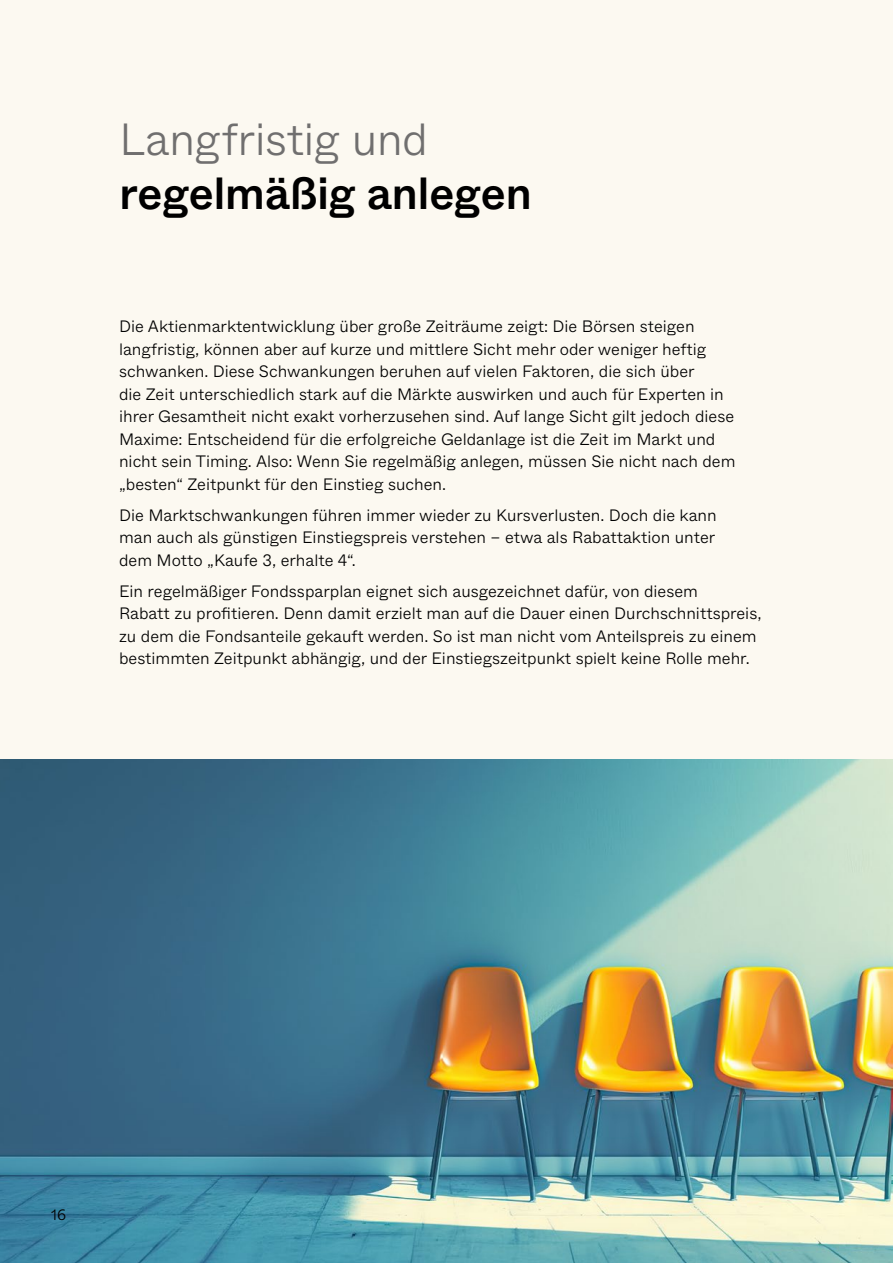
<style>
.page{position:relative;width:893px;height:1263px;background:#fcf9f1}
.page>*{position:absolute;margin:0;border:0;box-sizing:border-box;transform-origin:0 0}
.t1{font:500 45px "ABC Whyte";letter-spacing:-.01em;color:#000}
.t2{font:300 45px "ABC Whyte";letter-spacing:-.01em;color:#706f6f}
.t3{font:300 16.5px/22.5px "ABC Whyte";color:#000}
.t4{font:300 15px "ABC Whyte";color:#000}
</style>
<div class="page">
<img style="left:0;top:759px;width:893px;height:504px">
<h1 class="t2" style="left:119px;top:111px;width:311px">Langfristig und</h1>
<h1 class="t1" style="left:119px;top:164px;width:414px">regelmäßig anlegen</h1>
<p class="t3" style="left:119px;top:315px;width:618px">Die Aktienmarktentwicklung über große Zeiträume zeigt: Die Börsen steigen langfristig, können aber auf kurze und mittlere Sicht mehr oder weniger heftig schwanken. Diese Schwankungen beruhen auf vielen Faktoren, die sich über<br>die Zeit unterschiedlich stark auf die Märkte auswirken und auch für Experten in ihrer Gesamtheit nicht exakt vorherzusehen sind. Auf lange Sicht gilt jedoch diese Maxime: Entscheidend für die erfolgreiche Geldanlage ist die Zeit im Markt und nicht sein Timing. Also: Wenn Sie regelmäßig anlegen, müssen Sie nicht nach dem „besten“ Zeitpunkt für den Einstieg suchen.</p>
<p class="t3" style="left:119px;top:504px;width:599px;text-align:justify">Die Marktschwankungen führen immer wieder zu Kursverlusten. Doch die kann man auch als günstigen Einstiegspreis verstehen – etwa als Rabattaktion unter dem Motto „Kaufe 3, erhalte 4“.</p>
<p class="t3" style="left:119px;top:580px;width:644px">Ein regelmäßiger Fondssparplan eignet sich ausgezeichnet dafür, von diesem<br>Rabatt zu profitieren. Denn damit erzielt man auf die Dauer einen Durchschnittspreis, zu dem die Fondsanteile gekauft werden. So ist man nicht vom Anteilspreis zu einem bestimmten Zeitpunkt abhängig, und der Einstiegszeitpunkt spielt keine Rolle mehr.</p>
<p class="t4" style="left:51px;top:1205px;width:17px">16</p>
</div>
